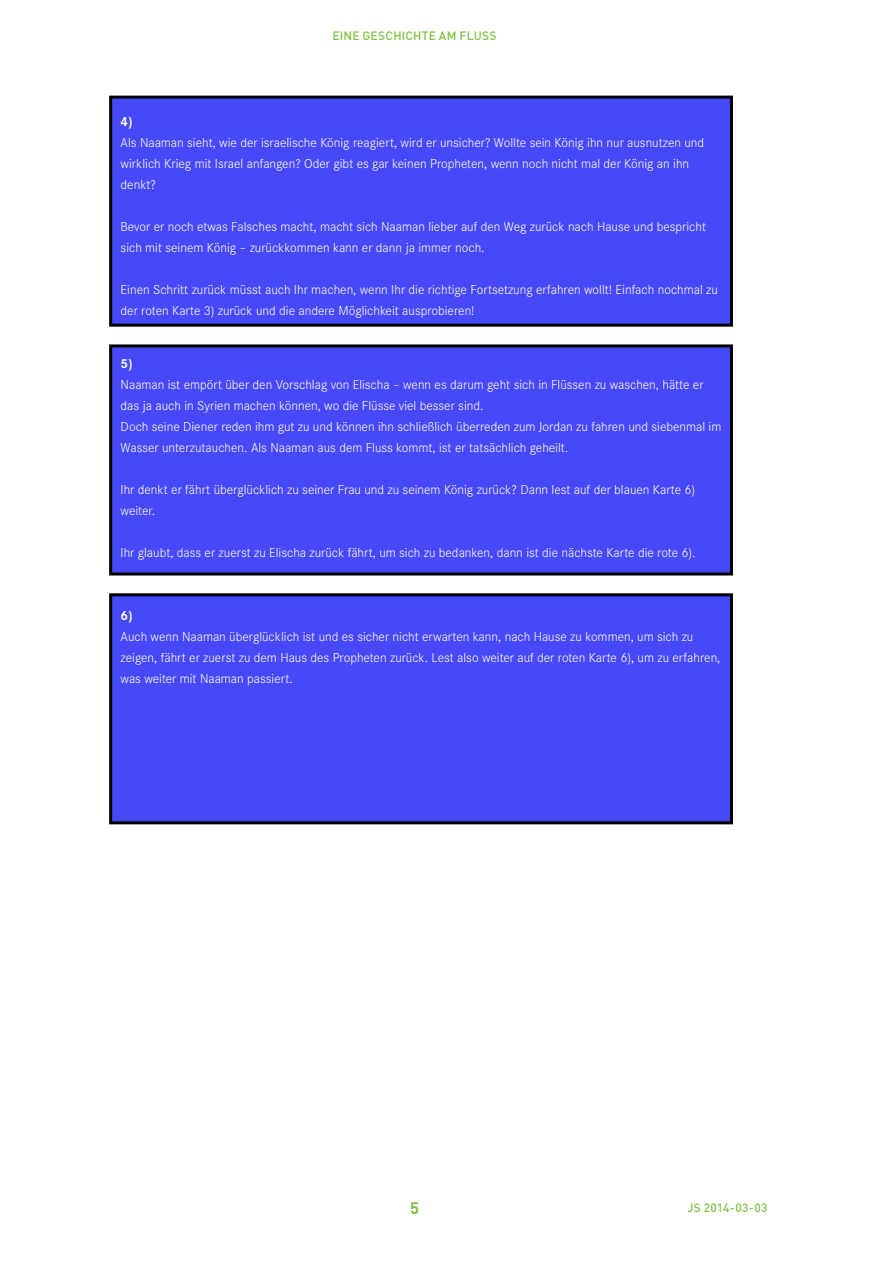
<style>
.page{position:relative;width:893px;height:1263px;background:#fff}
.page>*{position:absolute;margin:0;border:0;box-sizing:border-box;transform-origin:0 0}
.t1{font:700 16.5px "DIN";color:#7dc242}
.t2{font:300 13.5px/21px "Corporate S";color:#fff}
.t3{font:700 13.5px "Corporate S";color:#fff}
.t4{font:500 12px "DIN";letter-spacing:.015em;color:#7dc242}
</style>
<div class="page">
<div style="left:111px;top:97px;width:620px;height:228px;background:#4749f8"></div>
<div style="left:109px;top:96px;width:624px;height:231px;border:3px solid #000"></div>
<div style="left:111px;top:346px;width:620px;height:228px;background:#4749f8"></div>
<div style="left:109px;top:344px;width:624px;height:231px;border:3px solid #000"></div>
<div style="left:111px;top:595px;width:620px;height:228px;background:#4749f8"></div>
<div style="left:109px;top:593px;width:624px;height:231px;border:3px solid #000"></div>
<p class="t4" style="left:333px;top:28px;width:166px">EINE GESCHICHTE AM FLUSS</p>
<p class="t3" style="left:121px;top:114px;width:13px">4)</p>
<p class="t2" style="left:121px;top:132px;width:585px">Als Naaman sieht, wie der israelische König reagiert, wird er unsicher? Wollte sein König ihn nur ausnutzen und wirklich Krieg mit Israel anfangen? Oder gibt es gar keinen Propheten, wenn noch nicht mal der König an ihn denkt?</p>
<p class="t2" style="left:121px;top:216px;width:587px">Bevor er noch etwas Falsches macht, macht sich Naaman lieber auf den Weg zurück nach Hause und bespricht sich mit seinem König – zurückkommen kann er dann ja immer noch.</p>
<p class="t2" style="left:121px;top:279px;width:599px">Einen Schritt zurück müsst auch Ihr machen, wenn Ihr die richtige Fortsetzung erfahren wollt! Einfach nochmal zu der roten Karte 3) zurück und die andere Möglichkeit ausprobieren!</p>
<p class="t3" style="left:121px;top:355px;width:13px">5)</p>
<p class="t2" style="left:121px;top:374px;width:602px">Naaman ist empört über den Vorschlag von Elischa – wenn es darum geht sich in Flüssen zu waschen, hätte er das ja auch in Syrien machen können, wo die Flüsse viel besser sind.<br>Doch seine Diener reden ihm gut zu und können ihn schließlich überreden zum Jordan zu fahren und siebenmal im Wasser unterzutauchen. Als Naaman aus dem Fluss kommt, ist er tatsächlich geheilt.</p>
<p class="t2" style="left:121px;top:479px;width:576px">Ihr denkt er fährt überglücklich zu seiner Frau und zu seinem König zurück? Dann lest auf der blauen Karte 6) weiter.</p>
<p class="t2" style="left:121px;top:542px;width:577px">Ihr glaubt, dass er zuerst zu Elischa zurück fährt, um sich zu bedanken, dann ist die nächste Karte die rote 6).</p>
<p class="t3" style="left:121px;top:607px;width:13px">6)</p>
<p class="t2" style="left:121px;top:626px;width:601px">Auch wenn Naaman überglücklich ist und es sicher nicht erwarten kann, nach Hause zu kommen, um sich zu zeigen, fährt er zuerst zu dem Haus des Propheten zurück. Lest also weiter auf der roten Karte 6), um zu erfahren, was weiter mit Naaman passiert.</p>
<p class="t1" style="left:410px;top:1197px;width:10px">5</p>
<p class="t4" style="left:688px;top:1199px;width:82px">JS 2014-03-03</p>
</div>
